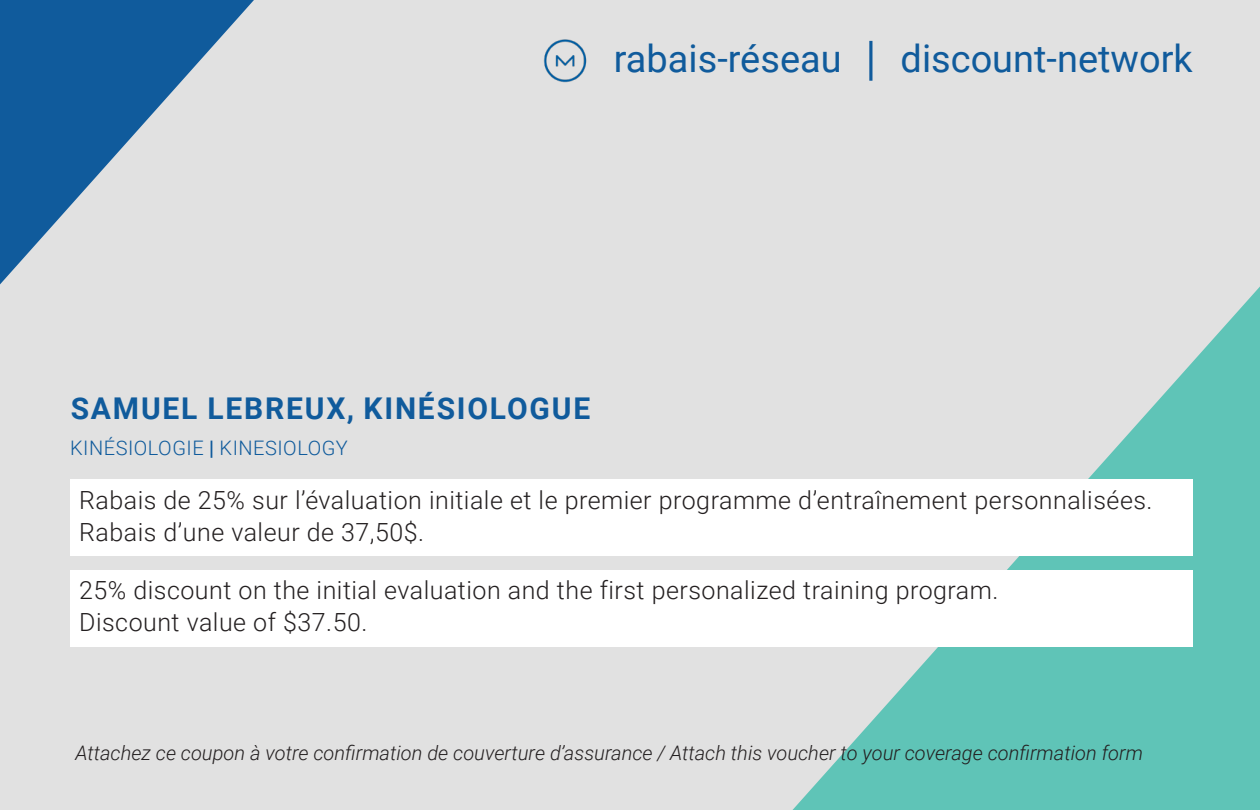
<style>
.page{position:relative;width:1260px;height:810px;background:#e1e1e1}
.page>*{position:absolute;margin:0;border:0;box-sizing:border-box;transform-origin:0 0}
.t1{font:38px "Roboto";color:#105b9c}
.t2{font:700 30px "Roboto";letter-spacing:.06em;color:#105b9c}
.t3{font:300 25px "Roboto";letter-spacing:.02em;color:#231f20}
.t4{font:italic 300 20px "Roboto";color:#231f20}
.t5{font:300 20px "Roboto";letter-spacing:.025em;color:#105b9c}
.s1{font-family:"Roboto Slab";font-weight:700}
</style>
<div class="page">
<svg style="left:793px;top:286px;width:467px;height:524px;fill:#5fc4b7"></svg>
<img style="left:543px;top:39px;width:44px;height:44px">
<hr style="left:869px;top:41px;width:3px;height:40px;background:#105b9c">
<div style="left:70px;top:480px;width:1122px;height:76px;background:#fff"></div>
<div style="left:70px;top:570px;width:1122px;height:76px;background:#fff"></div>
<svg style="left:0;top:0;width:254px;height:284px;fill:#155e9d"></svg>
<p class="t1" style="left:614px;top:32px;width:229px">rabais-réseau</p>
<p class="t1" style="left:901px;top:32px;width:294px">discount-network</p>
<p class="t2" style="left:71px;top:387px;width:521px">SAMUEL LEBREUX, KINÉSIOLOGUE</p>
<p class="t5" style="left:70px;top:434px;width:279px">KINÉSIOLOGIE <span class="s1">|</span> KINESIOLOGY</p>
<p class="t3" style="left:79px;top:482px;width:1075px">Rabais de 25% sur l’évaluation initiale et le premier programme d’entraînement personnalisées.</p>
<p class="t3" style="left:79px;top:515px;width:347px">Rabais d’une valeur de 37,50$.</p>
<p class="t3" style="left:79px;top:573px;width:921px">25% discount on the initial evaluation and the first personalized training program.</p>
<p class="t3" style="left:79px;top:605px;width:290px">Discount value of $37.50.</p>
<p class="t4" style="left:75px;top:739px;width:1069px">Attachez ce coupon à votre confirmation de couverture d’assurance / Attach this voucher to your coverage confirmation form</p>
</div>
